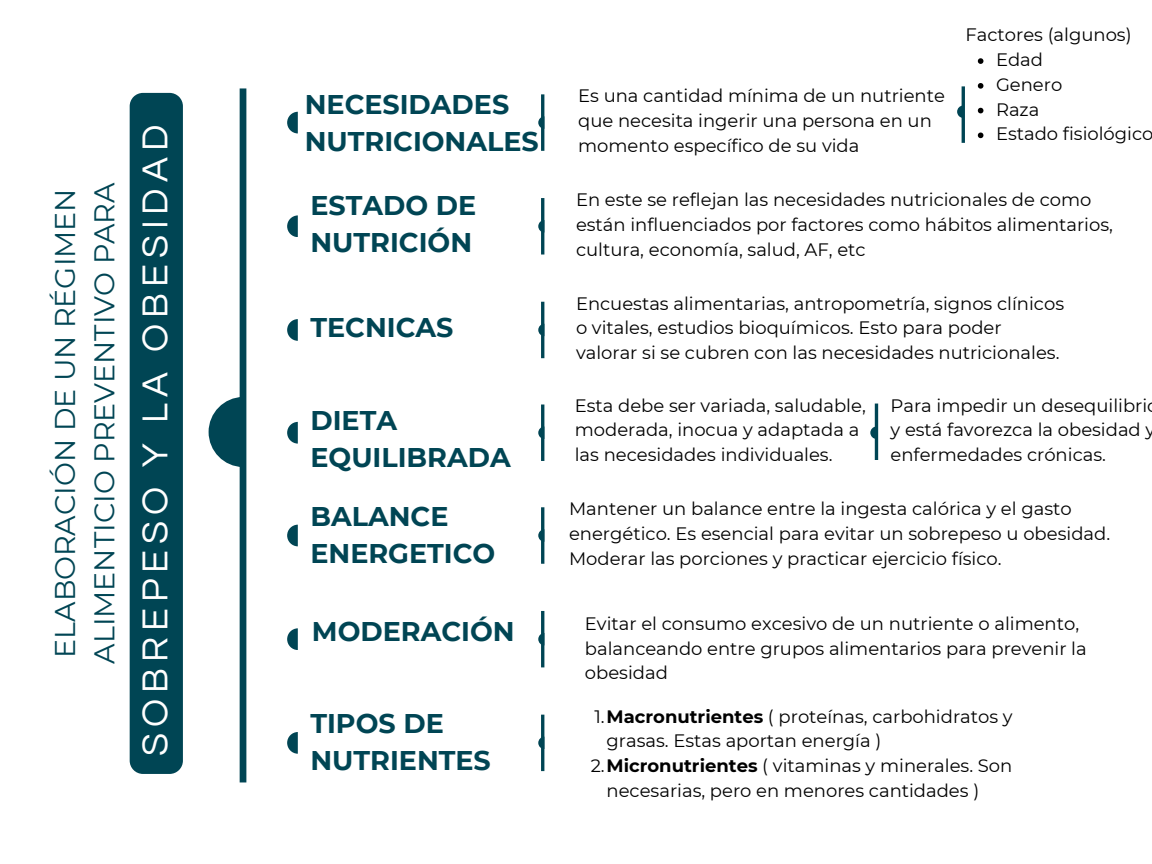
<style>
.page{position:relative;width:1152px;height:864px;background:#fff}
.page>*{position:absolute;margin:0;border:0;box-sizing:border-box;transform-origin:0 0}
.t1{font:37.5px "Questrial";letter-spacing:.16em;color:#fff}
.t2{font:28.5px/39.3px "Montserrat";color:#004554}
.t3{font:700 27px/37.2px "Montserrat";color:#004554}
.t4{font:18px/24.8px "Montserrat";color:#000}
.s1{font-weight:700}
</style>
<div class="page">
<div style="left:240px;top:88px;width:6px;height:694px;background:#004554"></div>
<svg style="left:209px;top:397px;width:31px;height:70px"></svg>
<div style="left:130px;top:93px;width:53px;height:681px;background:#004554"></div>
<svg style="left:288px;top:112px;width:10px;height:21px"></svg>
<hr style="left:541px;top:94px;width:3px;height:57px;background:#004554">
<svg style="left:539px;top:117px;width:2px;height:11px"></svg>
<svg style="left:288px;top:215px;width:10px;height:22px"></svg>
<hr style="left:541px;top:198px;width:3px;height:57px;background:#004554">
<svg style="left:539px;top:221px;width:2px;height:11px"></svg>
<svg style="left:288px;top:319px;width:10px;height:21px"></svg>
<hr style="left:541px;top:302px;width:3px;height:56px;background:#004554">
<svg style="left:539px;top:325px;width:2px;height:10px"></svg>
<svg style="left:288px;top:422px;width:10px;height:21px"></svg>
<hr style="left:541px;top:405px;width:3px;height:56px;background:#004554">
<svg style="left:539px;top:426px;width:3px;height:12px"></svg>
<svg style="left:288px;top:525px;width:10px;height:21px"></svg>
<hr style="left:541px;top:507px;width:3px;height:57px;background:#004554">
<svg style="left:539px;top:530px;width:2px;height:11px"></svg>
<svg style="left:288px;top:628px;width:10px;height:22px"></svg>
<hr style="left:541px;top:611px;width:3px;height:56px;background:#004554">
<svg style="left:539px;top:634px;width:2px;height:11px"></svg>
<svg style="left:288px;top:732px;width:10px;height:21px"></svg>
<hr style="left:541px;top:715px;width:3px;height:56px;background:#004554">
<svg style="left:539px;top:737px;width:2px;height:11px"></svg>
<hr style="left:962px;top:86px;width:3px;height:57px;background:#004554">
<svg style="left:958px;top:105px;width:4px;height:13px"></svg>
<svg style="left:978px;top:58px;width:5px;height:6px"></svg>
<svg style="left:978px;top:83px;width:5px;height:6px"></svg>
<svg style="left:978px;top:108px;width:5px;height:5px"></svg>
<svg style="left:978px;top:133px;width:5px;height:5px"></svg>
<hr style="left:875px;top:404px;width:3px;height:56px;background:#004554">
<svg style="left:871px;top:426px;width:4px;height:13px"></svg>
<h1 class="t2" style="left:45px;top:664px;width:483px;rotate:-90deg">ELABORACIÓN DE UN RÉGIMEN<br>ALIMENTICIO PREVENTIVO PARA</h1>
<h3 class="t1" style="left:137px;top:756px;width:633px;rotate:-90deg">SOBREPESO Y LA OBESIDAD</h3>
<p class="t3" style="left:305px;top:86px;width:236px">NECESIDADES<br>NUTRICIONALES</p>
<p class="t4" style="left:578px;top:84px;width:368px">Es una cantidad mínima de un nutriente que necesita ingerir una persona en un momento específico de su vida</p>
<h2 class="t4" style="left:965px;top:23px;width:168px">Factores (algunos)</h2>
<p class="t4" style="left:996px;top:47px;width:49px">Edad</p>
<p class="t4" style="left:996px;top:72px;width:68px">Genero</p>
<p class="t4" style="left:996px;top:97px;width:45px">Raza</p>
<p class="t4" style="left:996px;top:122px;width:159px">Estado fisiológico</p>
<p class="t3" style="left:310px;top:187px;width:167px">ESTADO DE<br>NUTRICIÓN</p>
<h2 class="t4" style="left:576px;top:187px;width:539px">En este se reflejan las necesidades nutricionales de como están influenciados por factores como hábitos alimentarios, cultura, economía, salud, AF, etc</h2>
<p class="t3" style="left:310px;top:308px;width:144px">TECNICAS</p>
<p class="t3" style="left:310px;top:402px;width:202px">DIETA<br>EQUILIBRADA</p>
<p class="t4" style="left:576px;top:291px;width:490px">Encuestas alimentarias, antropometría, signos clínicos o vitales, estudios bioquímicos. Esto para poder valorar si se cubren con las necesidades nutricionales.</p>
<p class="t4" style="left:575px;top:393px;width:293px">Esta debe ser variada, saludable, moderada, inocua y adaptada a las necesidades individuales.</p>
<h2 class="t4" style="left:891px;top:393px;width:266px">Para impedir un desequilibri y está favorezca la obesidad y enfermedades crónicas.</h2>
<p class="t3" style="left:310px;top:498px;width:186px">BALANCE<br>ENERGETICO</p>
<p class="t4" style="left:569px;top:496px;width:543px">Mantener un balance entre la ingesta calórica y el gasto energético. Es esencial para evitar un sobrepeso u obesidad.<br>Moderar las porciones y practicar ejercicio físico.</p>
<p class="t3" style="left:312px;top:613px;width:204px">MODERACIÓN</p>
<p class="t4" style="left:585px;top:611px;width:503px">Evitar el consumo excesivo de un nutriente o alimento, balanceando entre grupos alimentarios para prevenir la obesidad</p>
<p class="t3" style="left:310px;top:704px;width:182px">TIPOS DE<br>NUTRIENTES</p>
<p class="t4" style="left:607px;top:704px;width:408px;text-indent:-12px">1.<span class="s1">Macronutrientes</span> ( proteínas, carbohidratos y grasas. Estas aportan energía )</p>
<p class="t4" style="left:607px;top:753px;width:407px;text-indent:-16px">2.<span class="s1">Micronutrientes</span> ( vitaminas y minerales. Son necesarias, pero en menores cantidades )</p>
</div>
